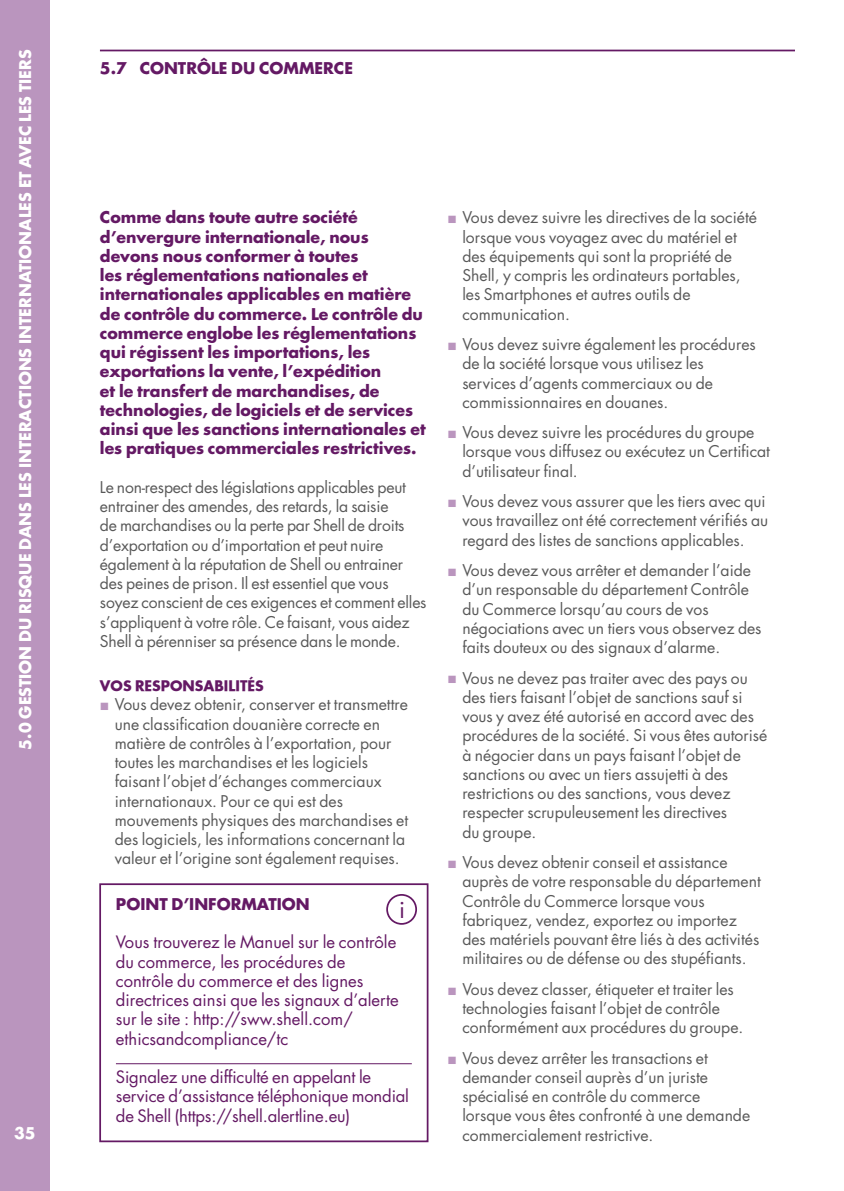
<style>
.page{position:relative;width:844px;height:1191px;background:#fff}
.page>*{position:absolute;margin:0;border:0;box-sizing:border-box;transform-origin:0 0}
.t1{font:22.93px "Futura Std";color:#641964}
.Box_Underscore_Purpl{font:16.62px/19.2px "Futura Std";color:#641964}
.Body{font:15.75px/19.2px "Futura Std";color:#595959}
.Intro__purple{font:700 15.75px/19.2px "Futura Std";color:#641964}
.t2{font:700 15.75px "Futura Std";color:#fff}
.H2__purple{font:700 15.75px "Futura Std";color:#641964}
.H3__white{font:700 15.75px "Futura Std";color:#641964}
.H4__Purple{font:700 14px "Futura";color:#641964}
</style>
<div class="page">
<div style="left:0;top:0;width:50px;height:1191px;background:#ba95be"></div>
<hr style="left:100px;top:50px;width:694px;height:1px;background:#641964">
<hr style="left:116px;top:1063px;width:296px;height:1px;background:#641964">
<div style="left:99px;top:883px;width:329px;height:259px;border:2px solid #641964"></div>
<div style="left:386px;top:894px;width:31px;height:30px;border:2px solid #641964;border-radius:50%"></div>
<p class="t2" style="left:15px;top:749px;width:701px;rotate:-90deg">5.0 GESTION DU RISQUE DANS LES INTERACTIONS INTERNATIONALES ET AVEC LES TIERS</p>
<p class="t2" style="left:14px;top:1123px;width:23px">35</p>
<p class="H2__purple" style="left:100px;top:58px;width:254px">5.7 CONTRÔLE DU COMMERCE</p>
<p class="Intro__purple" style="left:100px;top:207px;width:327px">Comme dans toute autre société d’envergure internationale, nous devons nous conformer à toutes<br>les réglementations nationales et internationales applicables en matière de contrôle du commerce. Le contrôle du commerce englobe les réglementations qui régissent les importations, les exportations la vente, l’expédition<br>et le transfert de marchandises, de technologies, de logiciels et de services ainsi que les sanctions internationales et les pratiques commerciales restrictives.</p>
<p class="Body" style="left:100px;top:477px;width:328px">Le non-respect des législations applicables peut entrainer des amendes, des retards, la saisie<br>de marchandises ou la perte par Shell de droits d’exportation ou d’importation et peut nuire également à la réputation de Shell ou entrainer des peines de prison. Il est essentiel que vous soyez conscient de ces exigences et comment elles s’appliquent à votre rôle. Ce faisant, vous aidez Shell à pérenniser sa présence dans le monde.</p>
<p class="H4__Purple" style="left:100px;top:676px;width:165px">VOS RESPONSABILITÉS</p>
<p class="Body" style="left:115px;top:695px;width:295px">Vous devez obtenir, conserver et transmettre une classification douanière correcte en matière de contrôles à l’exportation, pour toutes les marchandises et les logiciels faisant l’objet d’échanges commerciaux internationaux. Pour ce qui est des mouvements physiques des marchandises et des logiciels, les informations concernant la valeur et l’origine sont également requises.</p>
<p class="H3__white" style="left:116px;top:893px;width:195px">POINT D’INFORMATION</p>
<p class="Box_Underscore_Purpl" style="left:116px;top:932px;width:284px">Vous trouverez le Manuel sur le contrôle du commerce, les procédures de contrôle du commerce et des lignes directrices ainsi que les signaux d’alerte sur le site : http://sww.shell.com/ ethicsandcompliance/tc</p>
<p class="Box_Underscore_Purpl" style="left:116px;top:1067px;width:294px">Signalez une difficulté en appelant le service d’assistance téléphonique mondial de Shell (https://shell.alertline.eu)</p>
<p class="t1" style="left:399px;top:895px;width:8px">i</p>
<p class="Body" style="left:462px;top:208px;width:296px">Vous devez suivre les directives de la société lorsque vous voyagez avec du matériel et des équipements qui sont la propriété de Shell, y compris les ordinateurs portables, les Smartphones et autres outils de communication.</p>
<p class="Body" style="left:462px;top:335px;width:295px">Vous devez suivre également les procédures de la société lorsque vous utilisez les services d’agents commerciaux ou de commissionnaires en douanes.</p>
<p class="Body" style="left:462px;top:423px;width:309px">Vous devez suivre les procédures du groupe lorsque vous diffusez ou exécutez un Certificat d’utilisateur final.</p>
<p class="Body" style="left:462px;top:492px;width:307px">Vous devez vous assurer que les tiers avec qui vous travaillez ont été correctement vérifiés au regard des listes de sanctions applicables.</p>
<p class="Body" style="left:462px;top:561px;width:300px">Vous devez vous arrêter et demander l’aide d’un responsable du département Contrôle du Commerce lorsqu’au cours de vos négociations avec un tiers vous observez des faits douteux ou des signaux d’alarme.</p>
<p class="Body" style="left:462px;top:668px;width:306px">Vous ne devez pas traiter avec des pays ou des tiers faisant l’objet de sanctions sauf si vous y avez été autorisé en accord avec des procédures de la société. Si vous êtes autorisé à négocier dans un pays faisant l’objet de sanctions ou avec un tiers assujetti à des restrictions ou des sanctions, vous devez respecter scrupuleusement les directives<br>du groupe.</p>
<p class="Body" style="left:462px;top:852px;width:300px">Vous devez obtenir conseil et assistance auprès de votre responsable du département Contrôle du Commerce lorsque vous fabriquez, vendez, exportez ou importez des matériels pouvant être liés à des activités militaires ou de défense ou des stupéfiants.</p>
<p class="Body" style="left:462px;top:979px;width:282px">Vous devez classer, étiqueter et traiter les technologies faisant l’objet de contrôle conformément aux procédures du groupe.</p>
<p class="Body" style="left:462px;top:1048px;width:289px">Vous devez arrêter les transactions et demander conseil auprès d’un juriste spécialisé en contrôle du commerce lorsque vous êtes confronté à une demande commercialement restrictive.</p>
</div>
